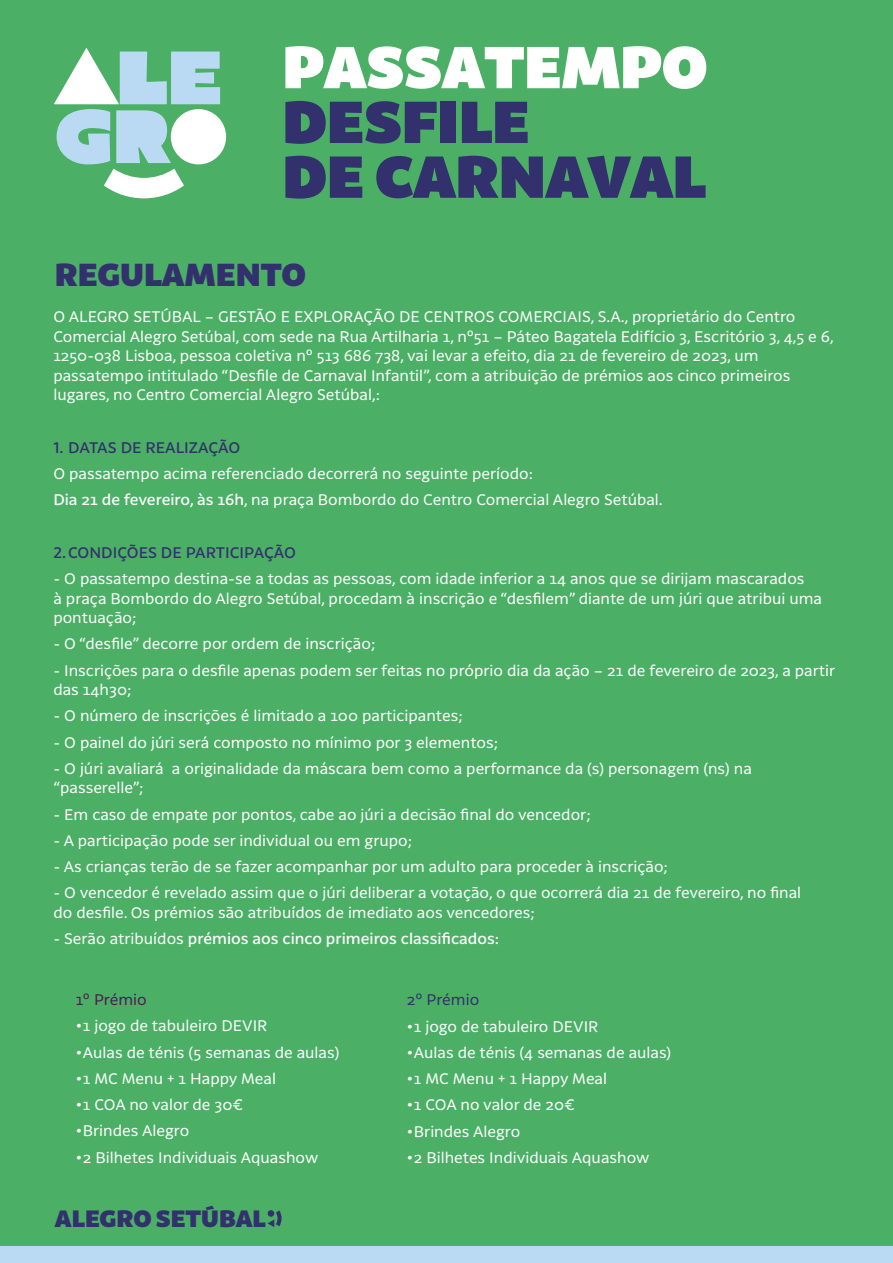
<style>
.page{position:relative;width:893px;height:1263px;background:#fff}
.page>*{position:absolute;margin:0;border:0;box-sizing:border-box;transform-origin:0 0}
.t1{font:900 56.1px/54.8px "Latina";color:#33306e}
.t2{font:900 56.1px "Latina";color:#fff}
.t3{font:800 30.3px "Latina";color:#33306e}
.t4{font:800 22.5px "Latina";color:#33306e}
.t5{font:15px/19.5px "Latina";color:#fff}
.t6{font:500 15px "Latina";color:#fff}
.t7{font:500 15px "Latina";color:#33306e}
.t8{font:15px "Latina";color:#4e1c54}
.t9{font:15px "Latina";color:#33306e}
.s1{font-weight:500}
.s2{font-weight:400}
</style>
<div class="page">
<div style="left:0;top:0;width:893px;height:1256px;background:#4bb065"></div>
<div style="left:0;top:1246px;width:893px;height:17px;background:#badaf3"></div>
<svg style="left:268px;top:1210px;width:14px;height:17px"></svg>
<svg style="left:54px;top:48px;width:166px;height:150px"></svg>
<div style="left:171px;top:109px;width:55px;height:55px;background:#fff;border-radius:50%"></div>
<h1 class="t2" style="left:283px;top:34px;width:426px">PASSATEMPO</h1>
<h1 class="t1" style="left:283px;top:97px;width:425px">DESFILE<br>DE CARNAVAL</h1>
<h2 class="t3" style="left:55px;top:257px;width:253px">REGULAMENTO</h2>
<p class="t5" style="left:53px;top:307px;width:782px">O ALEGRO SETÚBAL – GESTÃO E EXPLORAÇÃO DE CENTROS COMERCIAIS, S.A., proprietário do Centro Comercial Alegro Setúbal, com sede na Rua Artilharia 1, nº51 – Páteo Bagatela Edifício 3, Escritório 3, 4,5 e 6, 1250-038 Lisboa, pessoa coletiva nº 513 686 738, vai levar a efeito, dia 21 de fevereiro de 2023, um passatempo intitulado “Desfile de Carnaval Infantil”, com a atribuição de prémios aos cinco primeiros lugares, no Centro Comercial Alegro Setúbal,:</p>
<p class="t7" style="left:53px;top:439px;width:189px">1. DATAS DE REALIZAÇÃO</p>
<p class="t5" style="left:53px;top:461px;width:611px;line-height:26.2px">O passatempo acima referenciado decorrerá no seguinte período:<br><span class="s1">Dia 21 de fevereiro, às 16h</span>, na praça Bombordo do Centro Comercial Alegro Setúbal.</p>
<p class="t7" style="left:53px;top:544px;width:244px">2. CONDIÇÕES DE PARTICIPAÇÃO</p>
<p class="t5" style="left:53px;top:569px;width:770px">- O passatempo destina-se a todas as pessoas, com idade inferior a 14 anos que se dirijam mascarados<br>à praça Bombordo do Alegro Setúbal, procedam à inscrição e “desfilem” diante de um júri que atribui uma pontuação;</p>
<p class="t5" style="left:53px;top:635px;width:324px">- O “desfile” decorre por ordem de inscrição;</p>
<p class="t5" style="left:53px;top:661px;width:783px">- Inscrições para o desfile apenas podem ser feitas no próprio dia da ação – 21 de fevereiro de 2023, a partir das 14h30;</p>
<p class="t5" style="left:53px;top:707px;width:411px">- O número de inscrições é limitado a 100 participantes;</p>
<p class="t5" style="left:53px;top:733px;width:446px">- O painel do júri será composto no mínimo por 3 elementos;</p>
<p class="t5" style="left:53px;top:759px;width:700px">- O júri avaliará a originalidade da máscara bem como a performance da (s) personagem (ns) na “passerelle”;</p>
<p class="t5" style="left:53px;top:805px;width:539px">- Em caso de empate por pontos, cabe ao júri a decisão final do vencedor;</p>
<p class="t5" style="left:53px;top:831px;width:360px">- A participação pode ser individual ou em grupo;</p>
<p class="t5" style="left:53px;top:858px;width:616px">- As crianças terão de se fazer acompanhar por um adulto para proceder à inscrição;</p>
<p class="t5" style="left:53px;top:884px;width:749px">- O vencedor é revelado assim que o júri deliberar a votação, o que ocorrerá dia 21 de fevereiro, no final do desfile. Os prémios são atribuídos de imediato aos vencedores;</p>
<p class="t6" style="left:53px;top:930px;width:447px"><span class="s2">- Serão atribuídos</span> prémios aos cinco primeiros classificados:</p>
<p class="t8" style="left:76px;top:991px;width:72px">1º Prémio</p>
<p class="t5" style="left:76px;top:1017px;width:193px">• 1 jogo de tabuleiro DEVIR</p>
<p class="t5" style="left:76px;top:1043px;width:265px">• Aulas de ténis (5 semanas de aulas)</p>
<p class="t5" style="left:76px;top:1069px;width:202px">• 1 MC Menu + 1 Happy Meal</p>
<p class="t5" style="left:76px;top:1095px;width:169px">• 1 COA no valor de 30€</p>
<p class="t5" style="left:76px;top:1122px;width:115px">• Brindes Alegro</p>
<p class="t5" style="left:76px;top:1148px;width:244px">• 2 Bilhetes Individuais Aquashow</p>
<h3 class="t4" style="left:55px;top:1205px;width:213px">ALEGRO SETÚBAL</h3>
<p class="t9" style="left:407px;top:991px;width:74px">2º Prémio</p>
<p class="t5" style="left:407px;top:1017px;width:193px">• 1 jogo de tabuleiro DEVIR</p>
<p class="t5" style="left:407px;top:1043px;width:266px">• Aulas de ténis (4 semanas de aulas)</p>
<p class="t5" style="left:407px;top:1069px;width:202px">• 1 MC Menu + 1 Happy Meal</p>
<p class="t5" style="left:407px;top:1096px;width:170px">• 1 COA no valor de 20€</p>
<p class="t5" style="left:407px;top:1122px;width:115px">• Brindes Alegro</p>
<p class="t5" style="left:407px;top:1148px;width:244px">• 2 Bilhetes Individuais Aquashow</p>
</div>
